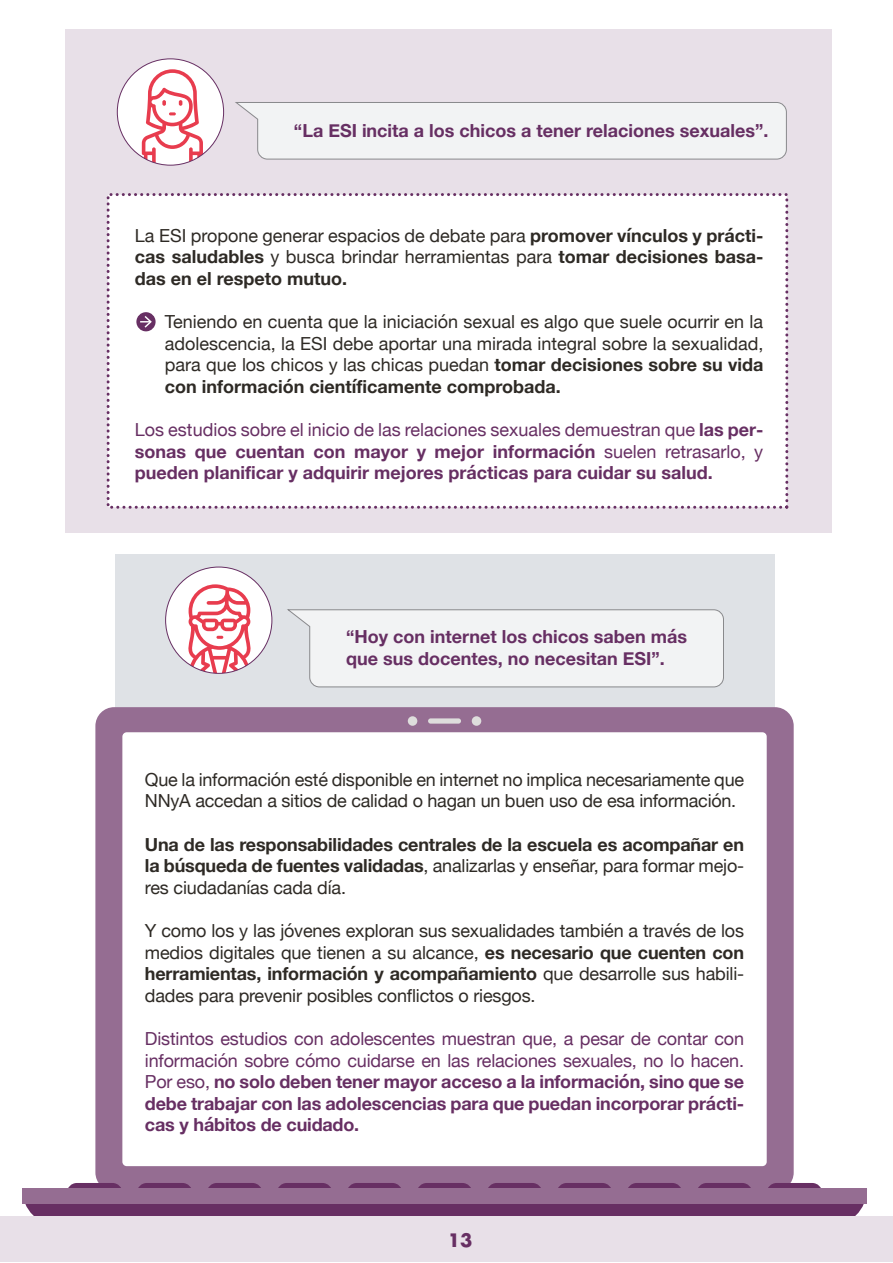
<style>
.page{position:relative;width:893px;height:1263px;background:#fff}
.page>*{position:absolute;margin:0;border:0;box-sizing:border-box;transform-origin:0 0}
.t1{font:18px/21.6px "Helvetica Neue";letter-spacing:-.015em;color:#2e2a25;text-align:justify}
.t2{font:700 18px/21.6px "Helvetica Neue";color:#672f63;text-align:justify}
.t3{font:700 18px/21.6px "Helvetica Neue";letter-spacing:-.01em;color:#2e2a25;text-align:justify}
.t4{font:700 18px "Futura Std";color:#672f63}
.s1{font-weight:400}
.s2{font-weight:700}
</style>
<div class="page">
<div style="left:115px;top:554px;width:659px;height:684px;background:#dfe2e6"></div>
<div style="left:65px;top:29px;width:766px;height:504px;background:#e8e0e8"></div>
<div style="left:107px;top:193px;width:681px;height:316px;background:#fff;border:3px dashed #672f63"></div>
<svg style="left:235px;top:102px;width:552px;height:58px;background:#edeeef"></svg>
<div style="left:95px;top:707px;width:699px;height:484px;background:#956d92;border-radius:19px"></div>
<div style="left:472px;top:716px;width:9px;height:10px;background:#dedddc;border-radius:50%"></div>
<div style="left:408px;top:716px;width:9px;height:10px;background:#dedddc;border-radius:50%"></div>
<div style="left:428px;top:718px;width:33px;height:6px;background:#dedddc;border-radius:3px"></div>
<svg style="left:22px;top:1183px;width:845px;height:33px"></svg>
<div style="left:22px;top:1189px;width:845px;height:15px;background:#956d92"></div>
<div style="left:122px;top:732px;width:645px;height:434px;background:#fff;border-radius:4px"></div>
<svg style="left:136px;top:312px;width:20px;height:19px"></svg>
<svg style="left:140px;top:316px;width:12px;height:12px"></svg>
<div style="left:117px;top:59px;width:107px;height:106px;background:#fff;border-radius:50%"></div>
<svg style="left:142px;top:69px;width:61px;height:96px"></svg>
<svg style="left:287px;top:609px;width:437px;height:79px;background:#edeef0"></svg>
<div style="left:166px;top:567px;width:106px;height:106px;background:#fff;border-radius:50%"></div>
<svg style="left:188px;top:584px;width:63px;height:89px"></svg>
<div style="left:0;top:1216px;width:893px;height:46px;background:#e8e0e8"></div>
<p class="t2" style="left:294px;top:120px;width:476px">“La ESI incita a los chicos a tener relaciones sexuales”.</p>
<p class="t3" style="left:135px;top:225px;width:630px"><span class="s1">La ESI propone generar espacios de debate para</span> promover vínculos y prácti&shy;cas saludables <span class="s1">y busca brindar herramientas para</span> tomar decisiones basa&shy;das en el respeto mutuo.</p>
<p class="t1" style="left:165px;top:312px;width:600px">Teniendo en cuenta que la iniciación sexual es algo que suele ocurrir en la adolescencia, la ESI debe aportar una mirada integral sobre la sexualidad, para que los chicos y las chicas puedan <span class="s2">tomar decisiones sobre su vida con información científicamente comprobada.</span></p>
<p class="t2" style="left:135px;top:419px;width:630px"><span class="s1">Los estudios sobre el inicio de las relaciones sexuales demuestran que</span> las per&shy;sonas que cuentan con mayor y mejor información <span class="s1">suelen retrasarlo, y </span>pueden planificar y adquirir mejores prácticas para cuidar su salud.</p>
<p class="t2" style="left:346px;top:627px;width:342px">“Hoy con internet los chicos saben más que sus docentes, no necesitan ESI”.</p>
<p class="t1" style="left:145px;top:769px;width:601px">Que la información esté disponible en internet no implica necesariamente que<br>NNyA accedan a sitios de calidad o hagan un buen uso de esa información.</p>
<p class="t3" style="left:145px;top:834px;width:601px">Una de las responsabilidades centrales de la escuela es acompañar en la búsqueda de fuentes validadas<span class="s1">, analizarlas y enseñar, para formar mejo&shy;res ciudadanías cada día.</span></p>
<p class="t1" style="left:145px;top:921px;width:601px">Y como los y las jóvenes exploran sus sexualidades también a través de los medios digitales que tienen a su alcance, <span class="s2">es necesario que cuenten con herramientas, información y acompañamiento</span> que desarrolle sus habili&shy;dades para prevenir posibles conflictos o riesgos.</p>
<p class="t2" style="left:145px;top:1028px;width:601px"><span class="s1">Distintos estudios con adolescentes muestran que, a pesar de contar con información sobre cómo cuidarse en las relaciones sexuales, no lo hacen.<br>Por eso,</span> no solo deben tener mayor acceso a la información, sino que se debe trabajar con las adolescencias para que puedan incorporar prácti&shy;cas y hábitos de cuidado.</p>
<p class="t4" style="left:448px;top:1229px;width:26px">13</p>
</div>
